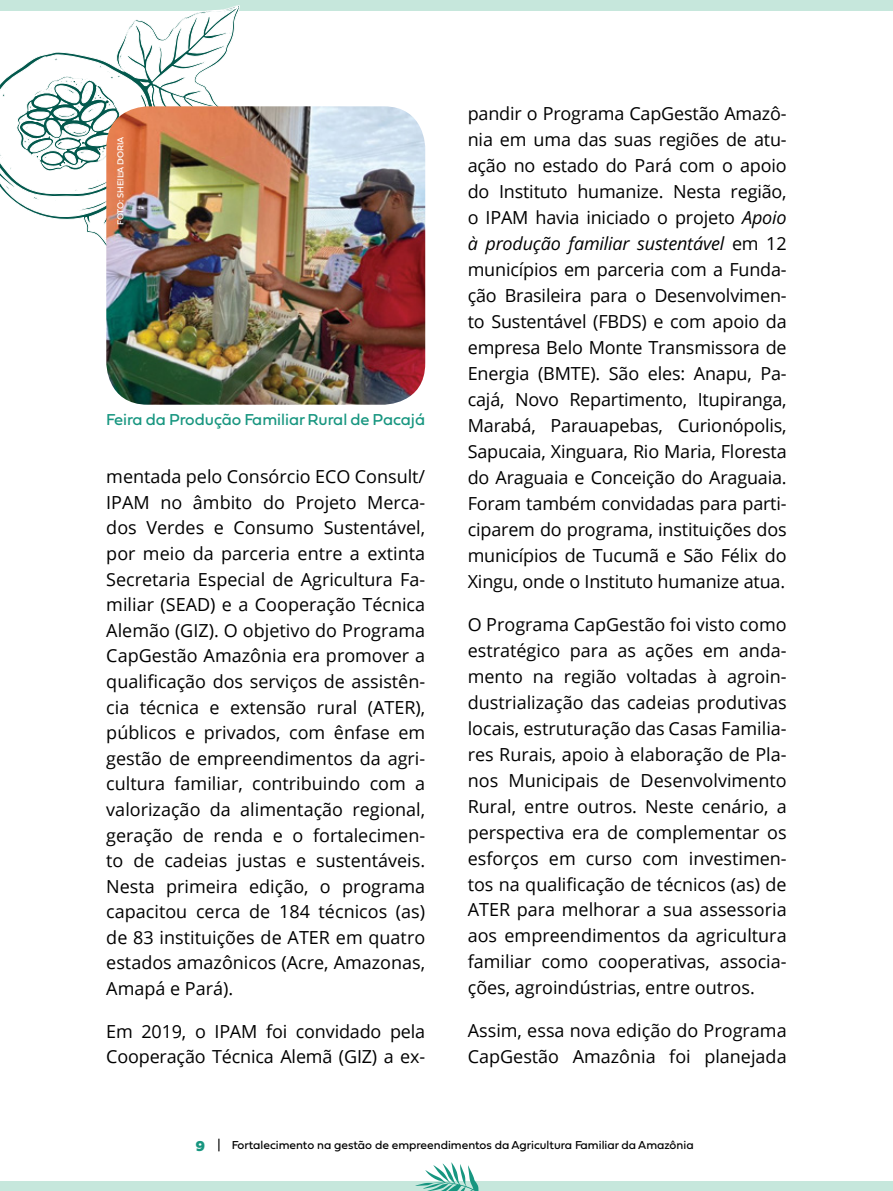
<style>
.page{position:relative;width:893px;height:1191px;background:#fff}
.page>*{position:absolute;margin:0;border:0;box-sizing:border-box;transform-origin:0 0}
.t1{font:18px/26px "Open Sans";color:#000;text-align:justify}
.t2{font:16.5px "Fieldwork Geo";color:#179680}
.t3{font:12px "Fieldwork Geo";color:#000}
.t4{font:9px "Fieldwork Geo";color:#fff}
.s1{font-style:italic}
.s2{font-weight:900;font-size:15px;color:#179680}
</style>
<div class="page">
<div style="left:0;top:1181px;width:893px;height:10px;background:#c6e7dc"></div>
<div style="left:0;top:0;width:893px;height:10px;background:#c6e7dc"></div>
<svg style="left:415px;top:1162px;width:64px;height:29px"></svg>
<svg style="left:0;top:5px;width:246px;height:241px"></svg>
<svg style="left:104px;top:237px;width:2px;height:8px"></svg>
<svg style="left:124px;top:40px;width:3px;height:6px"></svg>
<svg style="left:150px;top:31px;width:5px;height:7px"></svg>
<svg style="left:214px;top:54px;width:7px;height:7px"></svg>
<svg style="left:0;top:53px;width:125px;height:158px"></svg>
<svg style="left:229px;top:25px;width:3px;height:9px"></svg>
<img style="left:106px;top:106px;width:319px;height:299px">
<p class="t4" style="left:113px;top:225px;width:90px;rotate:-90deg">FOTO: SHEILA DORIA</p>
<p class="t2" style="left:106px;top:406px;width:320px">Feira da Produção Familiar Rural de Pacajá</p>
<p class="t1" style="left:106px;top:463px;width:320px">mentada pelo Consórcio ECO Consult/ IPAM no âmbito do Projeto Merca&shy;dos Verdes e Consumo Sustentável, por meio da parceria entre a extinta Secretaria Especial de Agricultura Fa&shy;miliar (SEAD) e a Cooperação Técnica Alemão (GIZ). O objetivo do Programa CapGestão Amazônia era promover a qualificação dos serviços de assistên&shy;cia técnica e extensão rural (ATER), públicos e privados, com ênfase em gestão de empreendimentos da agri&shy;cultura familiar, contribuindo com a valorização da alimentação regional, geração de renda e o fortalecimen&shy;to de cadeias justas e sustentáveis.<br>Nesta primeira edição, o programa capacitou cerca de 184 técnicos (as) de 83 instituições de ATER em quatro estados amazônicos (Acre, Amazonas, Amapá e Pará).</p>
<p class="t1" style="left:106px;top:1017px;width:320px">Em 2019, o IPAM foi convidado pela<br>Cooperação Técnica Alemã (GIZ) a ex-</p>
<p class="t1" style="left:468px;top:100px;width:320px">pandir o Programa CapGestão Amazô&shy;nia em uma das suas regiões de atu&shy;ação no estado do Pará com o apoio do Instituto humanize. Nesta região, o IPAM havia iniciado o projeto <span class="s1">Apoio à produção familiar sustentável</span> em 12 municípios em parceria com a Funda&shy;ção Brasileira para o Desenvolvimen&shy;to Sustentável (FBDS) e com apoio da empresa Belo Monte Transmissora de Energia (BMTE). São eles: Anapu, Pa&shy;cajá, Novo Repartimento, Itupiranga, Marabá, Parauapebas, Curionópolis, Sapucaia, Xinguara, Rio Maria, Floresta do Araguaia e Conceição do Araguaia.<br>Foram também convidadas para parti&shy;ciparem do programa, instituições dos municípios de Tucumã e São Félix do Xingu, onde o Instituto humanize atua.</p>
<p class="t1" style="left:468px;top:610px;width:320px">O Programa CapGestão foi visto como estratégico para as ações em anda&shy;mento na região voltadas à agroin&shy;dustrialização das cadeias produtivas locais, estruturação das Casas Familia&shy;res Rurais, apoio à elaboração de Pla&shy;nos Municipais de Desenvolvimento Rural, entre outros. Neste cenário, a perspectiva era de complementar os esforços em curso com investimen&shy;tos na qualificação de técnicos (as) de ATER para melhorar a sua assessoria aos empreendimentos da agricultura familiar como cooperativas, associa&shy;ções, agroindústrias, entre outros.</p>
<p class="t1" style="left:468px;top:1017px;width:320px">Assim, essa nova edição do Programa<br>CapGestão Amazônia foi planejada</p>
<p class="t3" style="left:196px;top:1135px;width:499px"><span class="s2">9</span> | Fortalecimento na gestão de empreendimentos da Agricultura Familiar da Amazônia</p>
</div>
